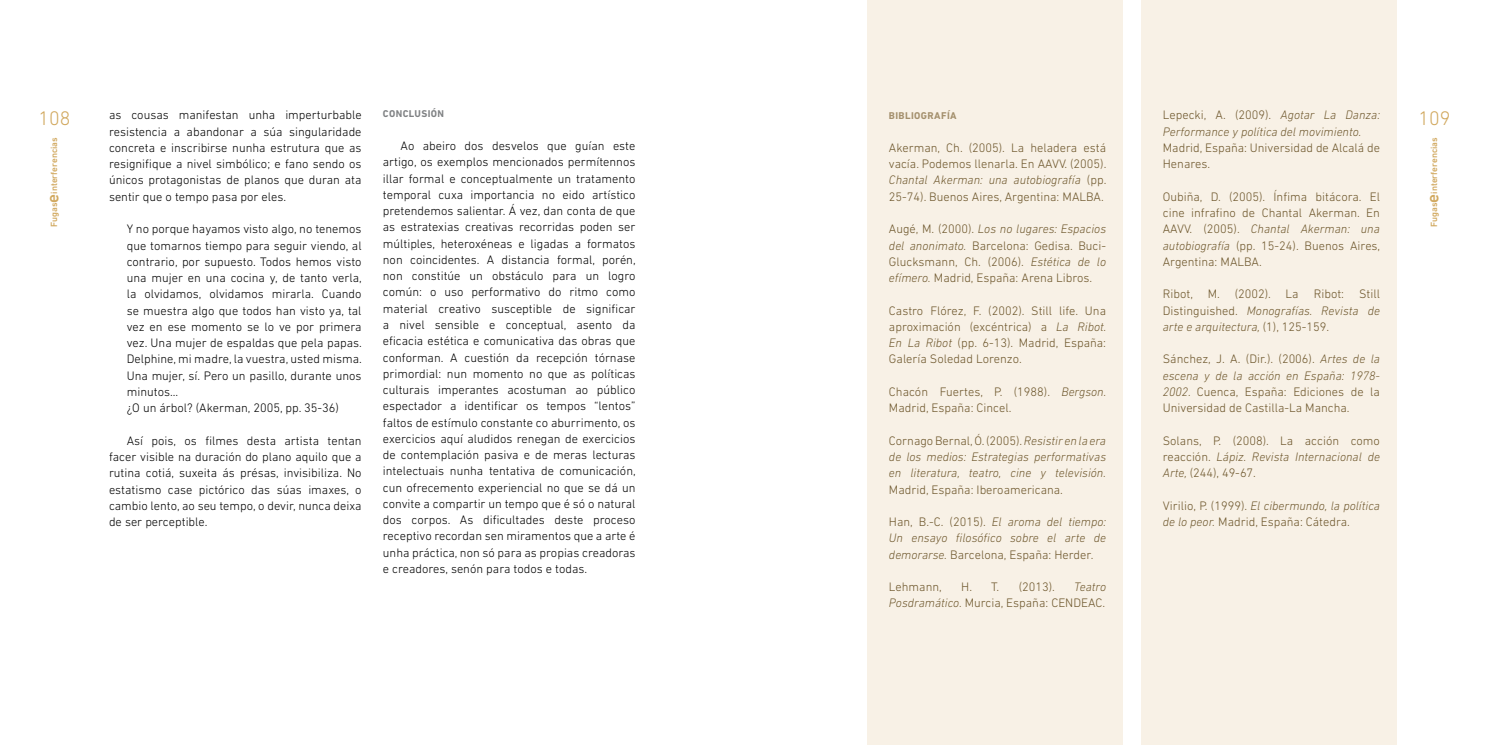
<style>
.page{position:relative;width:1489px;height:745px;background:#fff}
.page>*{position:absolute;margin:0;border:0;box-sizing:border-box;transform-origin:0 0}
.t1{font:300 20px "DIN Next LT Pro";color:#d1a85e}
.t2{font:300 12.5px/16.2px "DIN Next LT Pro";color:#000;text-align:justify}
.t3{font:300 12.5px/16.2px "DIN Next LT Pro";color:#6c552a;text-align:justify}
.t4{font:italic 300 12.5px/16.2px "DIN Next LT Pro";color:#6c552a;text-align:justify}
.t5{font:700 10px "DIN Next LT Pro";letter-spacing:.04em;color:#a4906d}
.t6{font:700 10px "DIN Next LT Pro";letter-spacing:.04em;color:#808284}
.t7{font:500 9.12px "DIN Next LT Pro";color:#d1a85e}
.s1{font-size:17.12px}
.s2{font-style:normal}
.s3{font-style:italic}
</style>
<div class="page">
<div style="left:1141px;top:0;width:255px;height:744px;background:#f8f1e6"></div>
<div style="left:867px;top:0;width:255px;height:744px;background:#f8f1e6"></div>
<p class="t6" style="left:383px;top:108px;width:14px">CONC</p>
<p class="t6" style="left:409px;top:108px;width:35px">LUSIÓN</p>
<p class="t2" style="left:383px;top:137px;width:254px;text-indent:18px">Ao abeiro dos desvelos que guían este artigo, os exemplos mencionados permítennos illar formal e conceptualmente un tratamento temporal cuxa importancia no eido artístico pretendemos salientar. Á vez, dan conta de que as estratexias creativas recorridas poden ser múltiples, heteroxéneas e ligadas a formatos non coincidentes. A distancia formal, porén, non constitúe un obstáculo para un logro común: o uso performativo do ritmo como material creativo susceptible de significar a nivel sensible e conceptual, asento da eficacia estética e comunicativa das obras que conforman. A cuestión da recepción tórnase primordial: nun momento no que as políticas culturais imperantes acostuman ao público espectador a identificar os tempos “lentos” faltos de estímulo constante co aburrimento, os exercicios aquí aludidos renegan de exercicios de contemplación pasiva e de meras lecturas intelectuais nunha tentativa de comunicación, cun ofrecemento experiencial no que se dá un convite a compartir un tempo que é só o natural dos corpos. As dificultades deste proceso receptivo recordan sen miramentos que a arte é unha práctica, non só para as propias creadoras e creadores, senón para todos e todas.</p>
<p class="t7" style="left:1428px;top:227px;width:91px;rotate:-90deg">Fugas<span class="s1">e</span>interferencias</p>
<p class="t4" style="left:1162px;top:107px;width:219px"><span class="s2">Lepecki, A. (2009).</span> Agotar La Danza:<br>Performance y política del movimiento.</p>
<p class="t3" style="left:1162px;top:139px;width:218px">Madrid, España: Universidad de Alcalá de<br>Henares.</p>
<p class="t3" style="left:1162px;top:188px;width:219px">Oubiña, D. (2005). Ínfima bitácora. El cine infrafino de Chantal Akerman. En AAVV. (2005). <span class="s3">Chantal Akerman: una autobiografía</span> (pp. 15-24). Buenos Aires, Argentina: MALBA.</p>
<p class="t3" style="left:1162px;top:285px;width:219px">Ribot, M. (2002). La Ribot: Still Distinguished. <span class="s3">Monografías. Revista de arte e arquitectura,</span> (1), 125-159.</p>
<p class="t3" style="left:1162px;top:350px;width:219px">Sánchez, J. A. (Dir.). (2006). <span class="s3">Artes de la escena y de la acción en España: 1978- 2002.</span> Cuenca, España: Ediciones de la Universidad de Castilla-La Mancha.</p>
<p class="t3" style="left:1162px;top:432px;width:219px">Solans, P. (2008). La acción como reacción. <span class="s3">Lápiz. Revista Internacional de Arte,</span> (244), 49-67.</p>
<p class="t3" style="left:1162px;top:497px;width:219px">Virilio, P. (1999). <span class="s3">El cibermundo, la política de lo peor.</span> Madrid, España: Cátedra.</p>
<p class="t5" style="left:888px;top:110px;width:69px">BIBLIOGRAFÍA</p>
<p class="t3" style="left:888px;top:139px;width:219px">Akerman, Ch. (2005). La heladera está vacía. Podemos llenarla. En AAVV. (2005).<br><span class="s3">Chantal Akerman: una autobiografía</span> (pp.<br>25-74). Buenos Aires, Argentina: MALBA.</p>
<p class="t3" style="left:888px;top:220px;width:219px">Augé, M. (2000). <span class="s3">Los no lugares: Espacios del anonimato.</span> Barcelona: Gedisa. Buci-Glucksmann, Ch. (2006). <span class="s3">Estética de lo efímero.</span> Madrid, España: Arena Libros.</p>
<p class="t3" style="left:888px;top:302px;width:219px">Castro Flórez, F. (2002). Still life. Una aproximación (excéntrica) a <span class="s3">La Ribot.<br>En La Ribot</span> (pp. 6-13). Madrid, España:<br>Galería Soledad Lorenzo.</p>
<p class="t3" style="left:888px;top:383px;width:219px">Chacón Fuertes, P. (1988). <span class="s3">Bergson.<br></span>Madrid, España: Cincel.</p>
<p class="t4" style="left:888px;top:432px;width:219px"><span class="s2">Cornago Bernal, Ó. (2005).</span> Resistir en la era de los medios: Estrategias performativas en literatura, teatro, cine y televisión.</p>
<p class="t3" style="left:888px;top:480px;width:175px">Madrid, España: Iberoamericana.</p>
<p class="t4" style="left:888px;top:513px;width:219px"><span class="s2">Han, B.-C. (2015).</span> El aroma del tiempo:<br>Un ensayo filosófico sobre el arte de demorarse. <span class="s2">Barcelona, España: Herder.</span></p>
<p class="t3" style="left:888px;top:578px;width:54px">Lehmann,</p>
<p class="t3" style="left:961px;top:578px;width:40px">H. T.</p>
<p class="t3" style="left:1018px;top:578px;width:38px">(2013).</p>
<p class="t2" style="left:109px;top:107px;width:254px">as cousas manifestan unha imperturbable resistencia a abandonar a súa singularidade concreta e inscribirse nunha estrutura que as resignifique a nivel simbólico; e fano sendo os únicos protagonistas de planos que duran ata sentir que o tempo pasa por eles.</p>
<p class="t2" style="left:127px;top:220px;width:237px;text-align:left">Y no porque hayamos visto algo, no tenemos que tomarnos tiempo para seguir viendo, al contrario, por supuesto. Todos hemos visto una mujer en una cocina y, de tanto verla, la olvidamos, olvidamos mirarla. Cuando se muestra algo que todos han visto ya, tal vez en ese momento se lo ve por primera vez. Una mujer de espaldas que pela papas.<br>Delphine, mi madre, la vuestra, usted misma.<br>Una mujer, sí. Pero un pasillo, durante unos minutos...<br>¿O un árbol? (Akerman, 2005, pp. 35-36)</p>
<p class="t2" style="left:109px;top:432px;width:254px;text-indent:18px">Así pois, os filmes desta artista tentan facer visible na duración do plano aquilo que a rutina cotiá, suxeita ás présas, invisibiliza. No estatismo case pictórico das súas imaxes, o cambio lento, ao seu tempo, o devir, nunca deixa de ser perceptible.</p>
<h1 class="t1" style="left:39px;top:107px;width:33px">108</h1>
<h1 class="t1" style="left:1418px;top:107px;width:33px">109</h1>
<p class="t7" style="left:49px;top:227px;width:91px;rotate:-90deg">Fugas<span class="s1">e</span>interferencias</p>
<p class="t3" style="left:888px;top:578px;width:219px;text-align:right"><span class="s3">Teatro<br>Posdramático.</span> Murcia, España: CENDEAC.</p>
</div>
